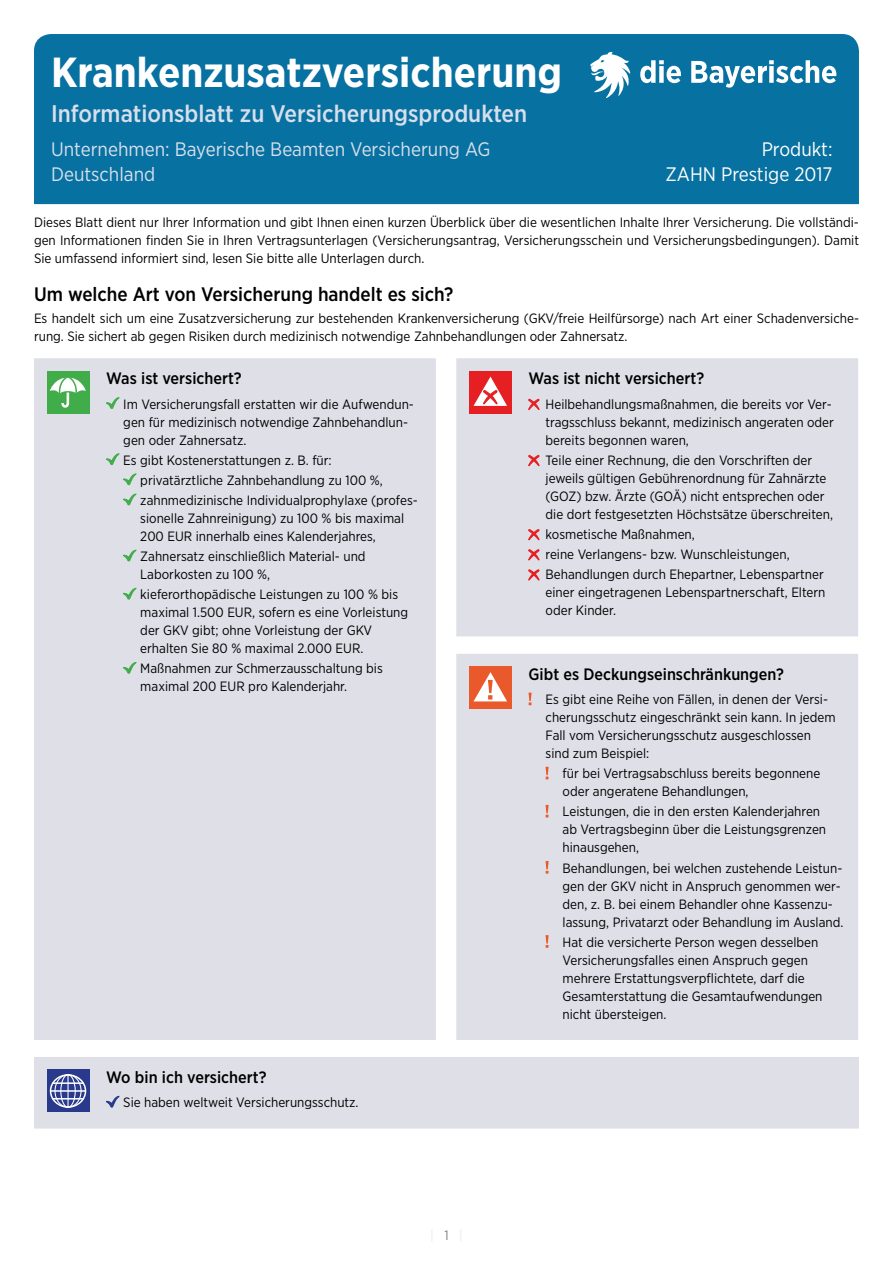
<style>
.page{position:relative;width:893px;height:1263px;background:#fff}
.page>*{position:absolute;margin:0;border:0;box-sizing:border-box;transform-origin:0 0}
.t1{font:700 42px "Gotham Narrow";color:#fff}
.t2{font:500 24px "Gotham Narrow";color:#d8dfec}
.t3{font:19.5px "Gotham Narrow";color:#d8dfec}
.t4{font:500 19.5px "Gotham Narrow";color:#000}
.t5{font:19.5px "Gotham Narrow";color:#fff}
.t6{font:500 16.5px "Gotham Narrow";color:#000}
.t7{font:13.5px/18px "Gotham Narrow";color:#000}
</style>
<div class="page">
<div style="left:34px;top:358px;width:402px;height:682px;background:#dfdfe8"></div>
<div style="left:47px;top:371px;width:42px;height:43px;background:#41ad4a"></div>
<svg style="left:50px;top:377px;width:36px;height:31px"></svg>
<svg style="left:106px;top:397px;width:14px;height:12px"></svg>
<svg style="left:106px;top:453px;width:14px;height:12px"></svg>
<svg style="left:123px;top:473px;width:14px;height:12px"></svg>
<svg style="left:123px;top:493px;width:14px;height:12px"></svg>
<svg style="left:123px;top:549px;width:14px;height:12px"></svg>
<svg style="left:123px;top:588px;width:14px;height:11px"></svg>
<svg style="left:123px;top:662px;width:14px;height:11px"></svg>
<div style="left:456px;top:358px;width:402px;height:278px;background:#dfdfe8"></div>
<div style="left:469px;top:371px;width:43px;height:43px;background:#e51f22"></div>
<svg style="left:473px;top:377px;width:34px;height:29px"></svg>
<svg style="left:528px;top:399px;width:11px;height:11px"></svg>
<svg style="left:528px;top:455px;width:11px;height:11px"></svg>
<svg style="left:528px;top:529px;width:11px;height:11px"></svg>
<svg style="left:528px;top:549px;width:11px;height:11px"></svg>
<svg style="left:528px;top:569px;width:11px;height:11px"></svg>
<div style="left:456px;top:654px;width:402px;height:386px;background:#dfdfe8"></div>
<div style="left:469px;top:666px;width:43px;height:43px;background:#ea592b"></div>
<svg style="left:474px;top:672px;width:33px;height:29px"></svg>
<svg style="left:529px;top:693px;width:3px;height:12px"></svg>
<svg style="left:546px;top:767px;width:3px;height:12px"></svg>
<svg style="left:546px;top:805px;width:3px;height:12px"></svg>
<svg style="left:546px;top:861px;width:3px;height:13px"></svg>
<svg style="left:546px;top:935px;width:3px;height:13px"></svg>
<div style="left:34px;top:34px;width:825px;height:170px;background:#0771a1"></div>
<svg style="left:640px;top:60px;width:41px;height:23px"></svg>
<svg style="left:691px;top:60px;width:145px;height:39px"></svg>
<svg style="left:590px;top:52px;width:41px;height:46px"></svg>
<div style="left:34px;top:1057px;width:825px;height:71px;background:#dfdfe8"></div>
<svg style="left:47px;top:1070px;width:42px;height:42px"></svg>
<svg style="left:66px;top:1084px;width:4px;height:18px"></svg>
<hr style="left:50px;top:1090px;width:36px;height:2px;background:#fff">
<hr style="left:52px;top:1082px;width:32px;height:2px;background:#fff">
<hr style="left:52px;top:1098px;width:32px;height:1px;background:#fff">
<div style="left:50px;top:1074px;width:36px;height:34px;border:2px solid #fff;border-radius:50%"></div>
<hr style="left:68px;top:1075px;width:1px;height:32px;background:#fff">
<div style="left:54px;top:1074px;width:28px;height:34px;border:1px solid #fff;border-radius:50%"></div>
<div style="left:60px;top:1074px;width:16px;height:34px;border:1px solid #fff;border-radius:50%"></div>
<svg style="left:106px;top:1095px;width:14px;height:12px"></svg>
<h1 class="t1" style="left:51px;top:45px;width:513px">Krankenzusatzversicherung</h1>
<h2 class="t2" style="left:51px;top:98px;width:478px">Informationsblatt zu Versicherungsprodukten</h2>
<h3 class="t3" style="left:51px;top:137px;width:441px">Unternehmen: Bayerische Beamten Versicherung AG</h3>
<h3 class="t5" style="left:762px;top:137px;width:72px">Produkt:</h3>
<h3 class="t3" style="left:51px;top:162px;width:106px">Deutschland</h3>
<h3 class="t5" style="left:665px;top:162px;width:169px">ZAHN Prestige 2017</h3>
<p class="t7" style="left:34px;top:213px;width:826px;text-align:justify">Dieses Blatt dient nur Ihrer Information und gibt Ihnen einen kurzen Überblick über die wesentlichen Inhalte Ihrer Versicherung. Die vollständi&shy;gen Informationen finden Sie in Ihren Vertragsunterlagen (Versicherungsantrag, Versicherungsschein und Versicherungsbedingungen). Damit Sie umfassend informiert sind, lesen Sie bitte alle Unterlagen durch.</p>
<h3 class="t4" style="left:34px;top:282px;width:421px">Um welche Art von Versicherung handelt es sich?</h3>
<p class="t7" style="left:34px;top:309px;width:826px">Es handelt sich um eine Zusatzversicherung zur bestehenden Krankenversicherung (GKV/freie Heilfürsorge) nach Art einer Schadenversiche&shy;rung. Sie sichert ab gegen Risiken durch medizinisch notwendige Zahnbehandlungen oder Zahnersatz.</p>
<p class="t6" style="left:106px;top:368px;width:137px">Was ist versichert?</p>
<p class="t7" style="left:123px;top:395px;width:292px">Im Versicherungsfall erstatten wir die Aufwendun&shy;gen für medizinisch notwendige Zahnbehandlun&shy;gen oder Zahnersatz.</p>
<p class="t7" style="left:140px;top:450px;width:279px;line-height:20.1px;text-indent:-17px">Es gibt Kostenerstattungen z. B. für: privatärztliche Zahnbehandlung zu 100 %, zahnmedizinische Individualprophylaxe (profes-</p>
<p class="t7" style="left:140px;top:509px;width:265px">sionelle Zahnreinigung) zu 100 % bis maximal<br>200 EUR innerhalb eines Kalenderjahres,</p>
<p class="t7" style="left:140px;top:547px;width:227px">Zahnersatz einschließlich Material- und<br>Laborkosten zu 100 %,</p>
<p class="t7" style="left:140px;top:585px;width:269px">kieferorthopädische Leistungen zu 100 % bis maximal 1.500 EUR, sofern es eine Vorleistung der GKV gibt; ohne Vorleistung der GKV erhalten Sie 80 % maximal 2.000 EUR.</p>
<p class="t7" style="left:140px;top:659px;width:244px">Maßnahmen zur Schmerzausschaltung bis maximal 200 EUR pro Kalenderjahr.</p>
<p class="t6" style="left:106px;top:1067px;width:162px">Wo bin ich versichert?</p>
<p class="t7" style="left:123px;top:1093px;width:237px">Sie haben weltweit Versicherungsschutz.</p>
<p class="t6" style="left:529px;top:368px;width:177px">Was ist nicht versichert?</p>
<p class="t7" style="left:546px;top:395px;width:290px">Heilbehandlungsmaßnahmen, die bereits vor Ver&shy;tragsschluss bekannt, medizinisch angeraten oder bereits begonnen waren,</p>
<p class="t7" style="left:546px;top:451px;width:289px">Teile einer Rechnung, die den Vorschriften der jeweils gültigen Gebührenordnung für Zahnärzte (GOZ) bzw. Ärzte (GOÄ) nicht entsprechen oder die dort festgesetzten Höchstsätze überschreiten,</p>
<p class="t7" style="left:546px;top:524px;width:280px;line-height:20.1px">kosmetische Maßnahmen,<br>reine Verlangens- bzw. Wunschleistungen,<br>Behandlungen durch Ehepartner, Lebenspartner</p>
<p class="t7" style="left:546px;top:583px;width:281px">einer eingetragenen Lebenspartnerschaft, Eltern oder Kinder.</p>
<p class="t6" style="left:529px;top:663px;width:257px">Gibt es Deckungseinschränkungen?</p>
<p class="t7" style="left:546px;top:690px;width:292px">Es gibt eine Reihe von Fällen, in denen der Versi&shy;cherungsschutz eingeschränkt sein kann. In jedem Fall vom Versicherungsschutz ausgeschlossen sind zum Beispiel:</p>
<p class="t7" style="left:563px;top:764px;width:259px">für bei Vertragsabschluss bereits begonnene oder angeratene Behandlungen,</p>
<p class="t7" style="left:563px;top:802px;width:265px">Leistungen, die in den ersten Kalenderjahren ab Vertragsbeginn über die Leistungsgrenzen hinausgehen,</p>
<p class="t7" style="left:563px;top:858px;width:282px">Behandlungen, bei welchen zustehende Leistun&shy;gen der GKV nicht in Anspruch genommen wer&shy;den, z. B. bei einem Behandler ohne Kassenzu&shy;lassung, Privatarzt oder Behandlung im Ausland.</p>
<p class="t7" style="left:563px;top:933px;width:261px">Hat die versicherte Person wegen desselben Versicherungsfalles einen Anspruch gegen mehrere Erstattungsverpflichtete, darf die Gesamterstattung die Gesamtaufwendungen nicht übersteigen.</p>
</div>
